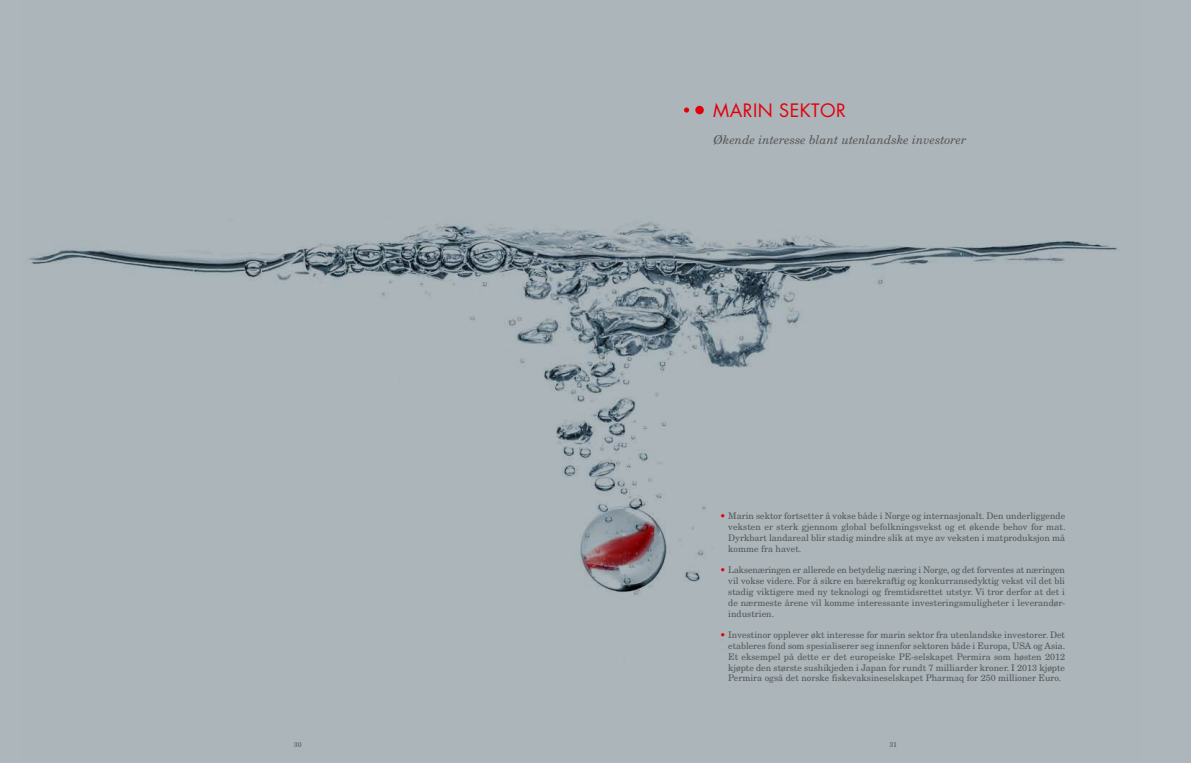
<style>
.page{position:relative;width:1191px;height:763px;background:#acb6bb}
.page>*{position:absolute;margin:0;border:0;box-sizing:border-box;transform-origin:0 0}
.t1{font:18px "Futura";letter-spacing:.025em;color:#e3000b}
.t2{font:italic 12px "New Century Schlbk";color:#565655}
.t3{font:9px/10.8px "New Century Schlbk";color:#565655;text-align:justify}
.t4{font:7px "New Century Schlbk";color:#565655}
.s1{color:#e3000b}
</style>
<div class="page">
<img style="left:28px;top:105px;width:1089px;height:491px">
<div style="left:695px;top:106px;width:9px;height:8px;background:#e3000b;border-radius:50%"></div>
<svg style="left:684px;top:107px;width:5px;height:6px"></svg>
<h1 class="t1" style="left:713px;top:99px;width:111px">MARIN SE KTOR</h1>
<h2 class="t2" style="left:713px;top:132px;width:254px">Økende interesse blant utenlandske investorer</h2>
<p class="t3" style="left:728px;top:510px;width:339px;text-indent:-8px"><span class="s1">•</span> Marin sektor fortsetter å vokse både i Norge og internasjonalt. Den underliggende veksten er sterk gjennom global befolkningsvekst og et økende behov for mat.<br>Dyrkbart landareal blir stadig mindre slik at mye av veksten i matproduksjon må komme fra havet.</p>
<p class="t3" style="left:728px;top:564px;width:338px;text-indent:-8px"><span class="s1">•</span> Laksenæringen er allerede en betydelig næring i Norge, og det forventes at næringen vil vokse videre. For å sikre en bærekraftig og konkurransedyktig vekst vil det bli stadig viktigere med ny teknologi og fremtidsrettet utstyr. Vi tror derfor at det i de nærmeste årene vil komme interessante investeringsmuligheter i leverandør&shy;industrien.</p>
<p class="t3" style="left:728px;top:629px;width:338px;text-indent:-8px"><span class="s1">•</span> Investinor opplever økt interesse for marin sektor fra utenlandske investorer. Det etableres fond som spesialiserer seg innenfor sektoren både i Europa, USA</p>
<p class="t3" style="left:728px;top:640px;width:339px;text-indent:305px">og Asia.<br>Et eksempel på dette er det europeiske PE -selskapet Permira som høsten 2012 kjøpte den største sushikjeden i Japan for rundt 7 milliarder kroner. I 2013 kjøpte Permira også det norske fiskevaksineselskapet Pharmaq for 250 millioner Euro.</p>
<p class="t4" style="left:294px;top:739px;width:9px">30</p>
<p class="t4" style="left:889px;top:739px;width:9px">31</p>
</div>
